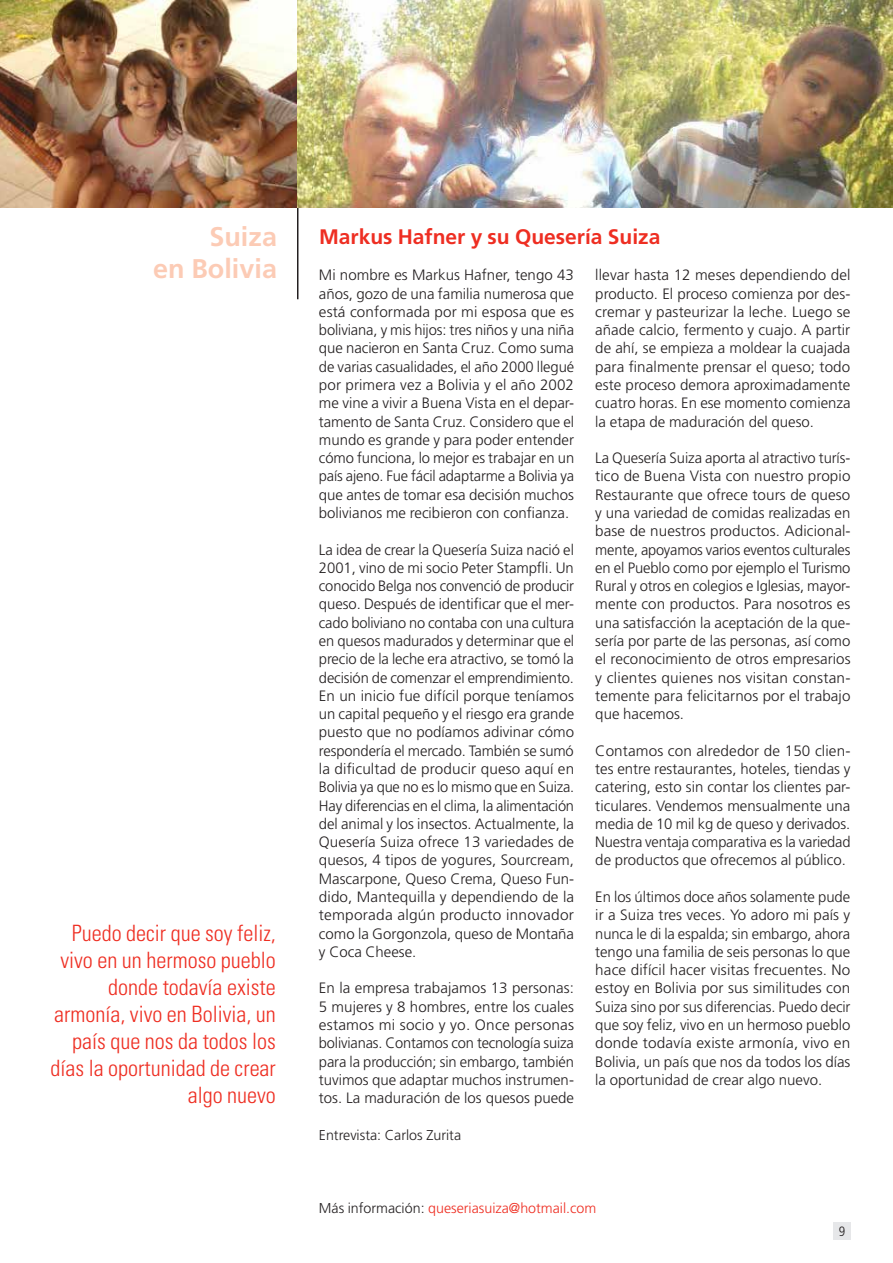
<style>
.page{position:relative;width:893px;height:1263px;background:#fff}
.page>*{position:absolute;margin:0;border:0;box-sizing:border-box;transform-origin:0 0}
.t1{font:700 27px/32.4px "Frutiger LT Std";color:#fccbb5;text-align:right}
.t2{font:300 condensed 22.5px/27px "Univers LT Std";color:#ee2e22;text-align:right}
.t3{font:700 21px "Frutiger LT Std";color:#ee2e22}
.t4{font:300 15px/18.3px "Frutiger LT Std";color:#231f20;text-align:justify}
.t5{font:300 14.25px "Frutiger LT Std";color:#ee2e22}
.t6{font:300 14.25px "Frutiger LT Std";color:#231f20}
.t7{font:300 condensed 13.5px "Frutiger LT Std";color:#231f20}
.s1{color:#231f20}
</style>
<div class="page">
<div style="left:833px;top:1222px;width:17px;height:17px;background:#e6e7e9"></div>
<hr style="left:297px;top:207px;width:1px;height:92px;background:#231f20">
<img style="left:0;top:0;width:298px;height:207px">
<img style="left:298px;top:0;width:595px;height:207px">
<h1 class="t1" style="left:153px;top:220px;width:125px">Suiza<br>en Bolivia</h1>
<h3 class="t3" style="left:319px;top:224px;width:343px">Markus Hafner y su Quesería Suiza</h3>
<p class="t4" style="left:319px;top:266px;width:257px">Mi nombre es Markus Hafner, tengo 43 años, gozo de una familia numerosa que está conformada por mi esposa que es boliviana, y mis hijos: tres niños y una niña que nacieron en Santa Cruz. Como suma de varias casualidades, el año 2000 llegué por primera vez a Bolivia y el año 2002 me vine a vivir a Buena Vista en el depar&shy;tamento de Santa Cruz. Considero que el mundo es grande y para poder entender cómo funciona, lo mejor es trabajar en un país ajeno. Fue fácil adaptarme a Bolivia ya que antes de tomar esa decisión muchos bolivianos me recibieron con confianza.</p>
<p class="t4" style="left:319px;top:540px;width:257px">La idea de crear la Quesería Suiza nació el 2001, vino de mi socio Peter Stampfli. Un conocido Belga nos convenció de producir queso. Después de identificar que el mer&shy;cado boliviano no contaba con una cultura en quesos madurados y determinar que el precio de la leche era atractivo, se tomó la decisión de comenzar el emprendimiento.<br>En un inicio fue difícil porque teníamos un capital pequeño y el riesgo era grande puesto que no podíamos adivinar cómo respondería el mercado. También se sumó la dificultad de producir queso aquí en Bolivia ya que no es lo mismo que en Suiza.<br>Hay diferencias en el clima, la alimentación del animal y los insectos. Actualmente, la Quesería Suiza ofrece 13 variedades de quesos, 4 tipos de yogures, Sourcream, Mascarpone, Queso Crema, Queso Fun&shy;dido, Mantequilla y dependiendo de la temporada algún producto innovador como la Gorgonzola, queso de Montaña y Coca Cheese.</p>
<p class="t4" style="left:319px;top:979px;width:257px">En la empresa trabajamos 13 personas:<br>5 mujeres y 8 hombres, entre los cuales estamos mi socio y yo. Once personas bolivianas. Contamos con tecnología suiza para la producción; sin embargo, también tuvimos que adaptar muchos instrumen&shy;tos. La maduración de los quesos puede</p>
<p class="t4" style="left:595px;top:266px;width:257px">llevar hasta 12 meses dependiendo del producto. El proceso comienza por des&shy;cremar y pasteurizar la leche. Luego se añade calcio, fermento y cuajo. A partir de ahí, se empieza a moldear la cuajada para finalmente prensar el queso; todo este proceso demora aproximadamente cuatro horas. En ese momento comienza la etapa de maduración del queso.</p>
<p class="t4" style="left:595px;top:449px;width:257px">La Quesería Suiza aporta al atractivo turís&shy;tico de Buena Vista con nuestro propio Restaurante que ofrece tours de queso y una variedad de comidas realizadas en base de nuestros productos. Adicional&shy;mente, apoyamos varios eventos culturales en el Pueblo como por ejemplo el Turismo Rural y otros en colegios e Iglesias, mayor&shy;mente con productos. Para nosotros es una satisfacción la aceptación de la que&shy;sería por parte de las personas, así como el reconocimiento de otros empresarios y clientes quienes nos visitan constan&shy;temente para felicitarnos por el trabajo que hacemos.</p>
<p class="t4" style="left:595px;top:741px;width:257px">Contamos con alrededor de 150 clien&shy;tes entre restaurantes, hoteles, tiendas y catering, esto sin contar los clientes par&shy;ticulares. Vendemos mensualmente una media de 10 mil kg de queso y derivados.<br>Nuestra ventaja comparativa es la variedad de productos que ofrecemos al público.</p>
<p class="t4" style="left:595px;top:888px;width:257px">En los últimos doce años solamente pude ir a Suiza tres veces. Yo adoro mi país y nunca le di la espalda; sin embargo, ahora tengo una familia de seis personas lo que hace difícil hacer visitas frecuentes. No estoy en Bolivia por sus similitudes con Suiza sino por sus diferencias. Puedo decir que soy feliz, vivo en un hermoso pueblo donde todavía existe armonía, vivo en Bolivia, un país que nos da todos los días la oportunidad de crear algo nuevo.</p>
<h2 class="t2" style="left:51px;top:920px;width:227px">Puedo decir que soy feliz, vivo en un hermoso pueblo donde todavía existe armonía, vivo en Bolivia, un país que nos da todos los días la oportunidad de crear algo nuevo</h2>
<p class="t6" style="left:319px;top:1127px;width:144px">Entrevista: Carlos Zurita</p>
<p class="t5" style="left:319px;top:1200px;width:279px"><span class="s1">Más información:</span> queseriasuiza@hotmail.com</p>
<p class="t7" style="left:839px;top:1223px;width:8px">9</p>
</div>
